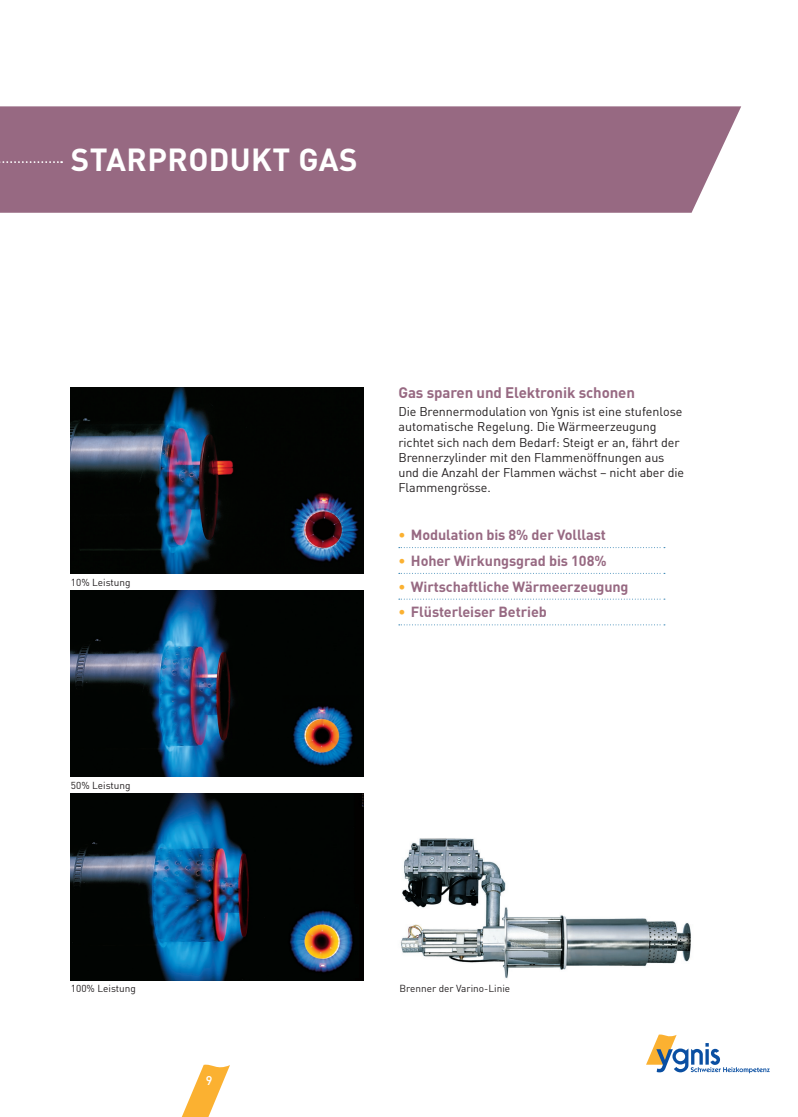
<style>
.page{position:relative;width:798px;height:1117px;background:#fff}
.page>*{position:absolute;margin:0;border:0;box-sizing:border-box;transform-origin:0 0}
.t1{font:700 31.25px "DIN";letter-spacing:.015em;color:#fff}
.t2{font:700 15px "DIN";letter-spacing:-.005em;color:#976982}
.t3{font:700 14.38px "DIN";letter-spacing:-.005em;color:#976982}
.t4{font:12.5px/15px "DIN";letter-spacing:-.005em;color:#231f20}
.t5{font:500 12.5px "DIN";color:#fff}
.t6{font:10px "DIN";color:#231f20}
.s1{color:#fbb131}
</style>
<div class="page">
<svg style="left:182px;top:1064px;width:48px;height:52px"></svg>
<svg style="left:646px;top:1034px;width:123px;height:38px"></svg>
<div style="left:0;top:106px;width:741px;height:107px;background:#976982"></div>
<svg style="left:0;top:161px;width:62px;height:2px"></svg>
<img style="left:400px;top:838px;width:291px;height:141px">
<svg style="left:398px;top:547px;width:266px;height:1px"></svg>
<svg style="left:398px;top:573px;width:266px;height:1px"></svg>
<svg style="left:398px;top:598px;width:266px;height:1px"></svg>
<svg style="left:398px;top:624px;width:266px;height:1px"></svg>
<img style="left:71px;top:387px;width:292px;height:186px">
<img style="left:285px;top:490px;width:76px;height:76px">
<img style="left:71px;top:590px;width:292px;height:186px">
<img style="left:282px;top:695px;width:77px;height:76px">
<img style="left:71px;top:793px;width:292px;height:186px">
<img style="left:282px;top:904px;width:76px;height:73px">
<h1 class="t1" style="left:71px;top:140px;width:288px">STARPRODUKT GAS</h1>
<p class="t6" style="left:71px;top:575px;width:61px">10% Leistung</p>
<p class="t6" style="left:71px;top:778px;width:61px">50% Leistung</p>
<p class="t2" style="left:398px;top:382px;width:238px">Gas sparen und Elektronik schonen</p>
<p class="t4" style="left:398px;top:404px;width:287px">Die Brennermodulation von Ygnis ist eine stufenlose automatische Regelung. Die Wärmeerzeugung richtet sich nach dem Bedarf: Steigt er an, fährt der Brennerzylinder mit den Flammenöffnungen aus und die Anzahl der Flammen wächst – nicht aber die Flammengrösse.</p>
<p class="t3" style="left:398px;top:525px;width:209px"><span class="s1">•</span> Modulation bis 8% der Volllast</p>
<p class="t3" style="left:398px;top:551px;width:210px"><span class="s1">•</span> Hoher Wirkungsgrad bis 108%</p>
<p class="t3" style="left:398px;top:577px;width:232px"><span class="s1">•</span> Wirtschaftliche Wärmeerzeugung</p>
<p class="t3" style="left:398px;top:602px;width:150px"><span class="s1">•</span> Flüsterleiser Betrieb</p>
<p class="t6" style="left:71px;top:981px;width:66px">100% Leistung</p>
<p class="t6" style="left:399px;top:982px;width:112px">Brenner der Varino-Linie</p>
<p class="t5" style="left:206px;top:1071px;width:8px">9</p>
</div>
